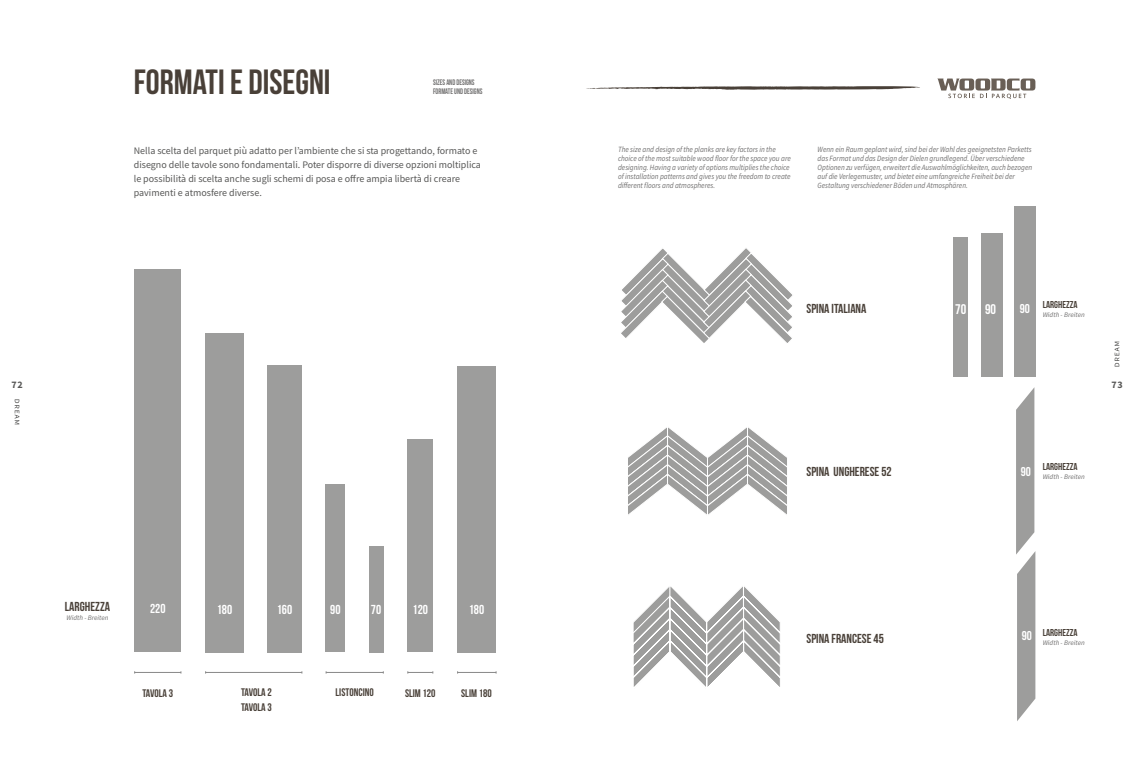
<style>
.page{position:relative;width:1134px;height:766px;background:#fff}
.page>*{position:absolute;margin:0;border:0;box-sizing:border-box;transform-origin:0 0}
.t1{font:35px "Bebas Neue";color:#494038}
.t2{font:14px "Bebas Neue";color:#fff}
.t3{font:13px "Bebas Neue";color:#494038}
.t4{font:13px "Bebas Neue";color:#fff}
.t5{font:12.8px "Bebas Neue";color:#fff}
.t6{font:11px "Bebas Neue";color:#494038}
.t7{font:10px/14px "Source Sans Pro";color:#575756}
.t8{font:10px "Bebas Neue";color:#494038}
.t9{font:700 10px "Source Sans Pro";color:#575756}
.t10{font:italic 8px/9px "Source Sans Pro";color:#706f6f;scale:.9 1}
.t11{font:8px/9px "Bebas Neue";color:#706f6f;scale:.9 1}
.t12{font:italic 7px "Source Sans Pro";color:#706f6f}
.s1{font-size:12.8px;color:#fff}
</style>
<div class="page">
<div style="left:134px;top:269px;width:47px;height:383px;background:#9d9d9c"></div>
<div style="left:205px;top:333px;width:39px;height:319px;background:#9d9d9c"></div>
<div style="left:267px;top:365px;width:35px;height:287px;background:#9d9d9c"></div>
<div style="left:326px;top:484px;width:19px;height:168px;background:#9d9d9c"></div>
<div style="left:369px;top:545px;width:15px;height:107px;background:#9d9d9c"></div>
<div style="left:408px;top:439px;width:25px;height:213px;background:#9d9d9c"></div>
<div style="left:457px;top:366px;width:39px;height:286px;background:#9d9d9c"></div>
<hr style="left:206px;top:672px;width:96px;height:1px;background:#878787">
<hr style="left:135px;top:672px;width:46px;height:1px;background:#878787">
<svg style="left:408px;top:671px;width:26px;height:2px"></svg>
<hr style="left:458px;top:672px;width:38px;height:1px;background:#878787">
<hr style="left:326px;top:672px;width:57px;height:1px;background:#878787">
<svg style="left:1016px;top:387px;width:19px;height:334px;background:#acacac"></svg>
<div style="left:1014px;top:206px;width:21px;height:171px;background:#9d9d9c"></div>
<div style="left:981px;top:233px;width:21px;height:144px;background:#9d9d9c"></div>
<div style="left:953px;top:238px;width:15px;height:139px;background:#9d9d9c"></div>
<svg style="left:586px;top:86px;width:334px;height:4px"></svg>
<svg style="left:633px;top:586px;width:147px;height:101px"></svg>
<svg style="left:621px;top:248px;width:172px;height:95px"></svg>
<svg style="left:628px;top:427px;width:159px;height:88px"></svg>
<svg style="left:937px;top:78px;width:98px;height:21px"></svg>
<svg style="left:1115px;top:341px;width:4px;height:25px"></svg>
<svg style="left:15px;top:399px;width:4px;height:25px"></svg>
<h1 class="t1" style="left:134px;top:62px;width:198px">FORMATI E DISEGNI</h1>
<p class="t11" style="left:433px;top:77px;width:56px">SIZES AND DESIGNS<br>FORMATE UND DESIGNS</p>
<p class="t7" style="left:134px;top:144px;width:349px">Nella scelta del parquet più adatto per l’ambiente che si sta progettando, formato e disegno delle tavole sono fondamentali. Poter disporre di diverse opzioni moltiplica le possibilità di scelta anche sugli schemi di posa e offre ampia libertà di creare pavimenti e atmosfere diverse.</p>
<p class="t10" style="left:618px;top:145px;width:194px">The size and design of the planks are key factors in the choice of the most suitable wood floor for the space you are designing. Having a variety of options multiplies the choice of installation patterns and gives you the freedom to create different floors and atmospheres.</p>
<p class="t10" style="left:818px;top:145px;width:240px">Wenn ein Raum geplant wird, sind bei der Wahl des geeignetsten Parketts das Format und das Design der Dielen grundlegend. Über verschiedene Optionen zu verfügen, erweitert die Auswahlmöglichkeiten, auch bezogen auf die Verlegemuster, und bietet eine umfangreiche Freiheit bei der Gestaltung verschiedener Böden und Atmosphären.</p>
<h3 class="t3" style="left:806px;top:301px;width:61px">SPINA ITALIANA</h3>
<h2 class="t2" style="left:955px;top:301px;width:13px">70</h2>
<h2 class="t2" style="left:985px;top:301px;width:13px">90</h2>
<p class="t8" style="left:1020px;top:299px;width:59px"><span class="s1">90</span> LARGHEZZA</p>
<p class="t12" style="left:1043px;top:310px;width:44px">Width - Breiten</p>
<p class="t9" style="left:11px;top:378px;width:13px">72</p>
<p class="t9" style="left:1111px;top:378px;width:13px">73</p>
<h3 class="t3" style="left:65px;top:599px;width:47px">LARGHEZZA</h3>
<p class="t12" style="left:66px;top:613px;width:44px">Width - Breiten</p>
<h3 class="t4" style="left:150px;top:601px;width:17px">220</h3>
<h3 class="t4" style="left:217px;top:602px;width:17px">180</h3>
<h3 class="t4" style="left:277px;top:602px;width:17px">160</h3>
<h3 class="t4" style="left:330px;top:602px;width:12px">90</h3>
<h3 class="t4" style="left:371px;top:602px;width:12px">70</h3>
<h3 class="t4" style="left:413px;top:602px;width:17px">120</h3>
<h3 class="t4" style="left:469px;top:602px;width:17px">180</h3>
<h3 class="t6" style="left:142px;top:686px;width:32px">TAVOLA 3</h3>
<h3 class="t6" style="left:241px;top:686px;width:32px">TAVOLA 2</h3>
<h3 class="t6" style="left:336px;top:685px;width:40px">LISTONCINO</h3>
<h3 class="t6" style="left:405px;top:686px;width:32px">SLIM 120</h3>
<h3 class="t6" style="left:461px;top:686px;width:32px">SLIM 180</h3>
<h3 class="t6" style="left:241px;top:701px;width:32px">TAVOLA 3</h3>
<h3 class="t3" style="left:806px;top:464px;width:87px">SPINA UNGHERESE 52</h3>
<h3 class="t3" style="left:806px;top:631px;width:79px">SPINA FRANCESE 45</h3>
<h3 class="t5" style="left:1021px;top:464px;width:12px">90</h3>
<p class="t8" style="left:1043px;top:461px;width:36px">LARGHEZZA</p>
<p class="t12" style="left:1043px;top:472px;width:44px">Width - Breiten</p>
<h3 class="t5" style="left:1022px;top:628px;width:12px">90</h3>
<p class="t8" style="left:1043px;top:627px;width:36px">LARGHEZZA</p>
<p class="t12" style="left:1043px;top:638px;width:44px">Width - Breiten</p>
</div>
